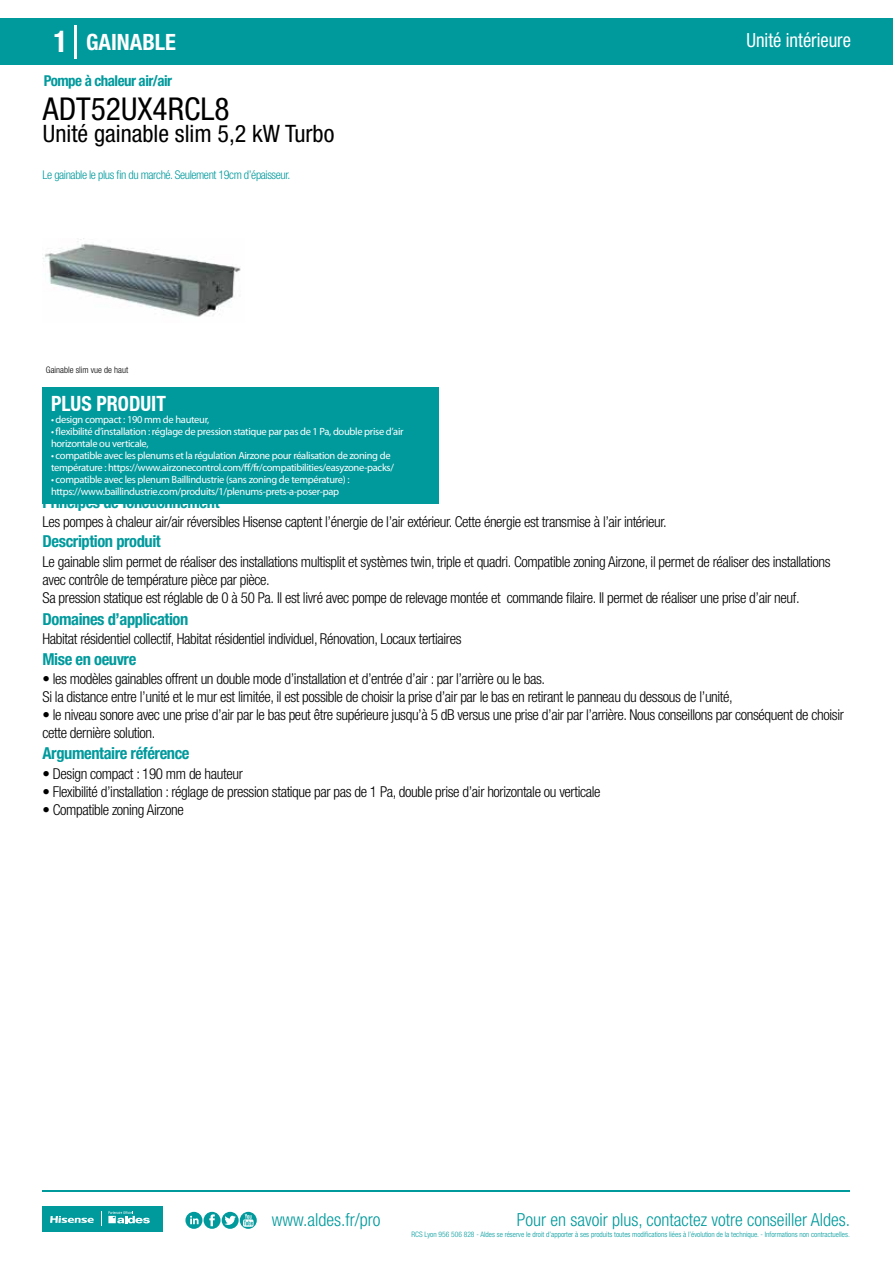
<style>
.page{position:relative;width:893px;height:1263px;background:#fff}
.page>*{position:absolute;margin:0;border:0;box-sizing:border-box;transform-origin:0 0}
.t1{font:condensed 31.5px "Helvetica Neue LT Std";color:#000}
.t2{font:condensed 24px "Helvetica Neue LT Std";color:#000}
.t3{font:700 condensed 22.5px "Helvetica Neue LT Std";color:#fff}
.t4{font:700 condensed 21px "Helvetica Neue";color:#fff;scale:.95 1}
.t5{font:condensed 19.5px "Helvetica Neue LT Std";color:#fff;scale:.95 1}
.t6{font:300 condensed 18px "Helvetica Neue LT Std";color:#009a9d}
.t7{font:700 condensed 16.5px "Helvetica Neue LT Std";letter-spacing:-.025em;color:#009a9d}
.t8{font:300 condensed 15px/18px "Helvetica Neue LT Std";letter-spacing:-.025em;color:#000}
.t9{font:700 condensed 15px "Helvetica Neue LT Std";letter-spacing:-.035em;color:#009a9d}
.t10{font:300 condensed 12px "Helvetica Neue LT Std";letter-spacing:-.035em;color:#009a9d}
.t11{font:10.5px/12px "Myriad Pro";letter-spacing:-.03em;color:#fff}
.t12{font:300 condensed 9px "Helvetica Neue LT Std";color:#000}
.t13{font:300 condensed 7.5px "Helvetica Neue LT Std";color:#009a9d}
.s1{font-size:30px}
</style>
<div class="page">
<svg style="left:185px;top:1212px;width:72px;height:17px"></svg>
<div style="left:43px;top:1206px;width:120px;height:25px;background:#009a9d"></div>
<svg style="left:101px;top:1211px;width:1px;height:15px"></svg>
<svg style="left:108px;top:1211px;width:42px;height:12px"></svg>
<svg style="left:50px;top:1216px;width:44px;height:7px"></svg>
<div style="left:0;top:18px;width:893px;height:46px;background:#009a9d"></div>
<div style="left:43px;top:387px;width:396px;height:117px;background:#009a9d"></div>
<hr style="left:74px;top:25px;width:2px;height:33px;background:#fff">
<svg style="left:43px;top:238px;width:198px;height:79px"></svg>
<hr style="left:43px;top:1190px;width:807px;height:1px;background:#009a9d">
<h3 class="t3" style="left:54px;top:28px;width:124px"><span class="s1">1</span> GAINABLE</h3>
<h3 class="t5" style="left:746px;top:29px;width:112px">Unité intérieure</h3>
<p class="t9" style="left:44px;top:71px;width:130px">Pompe à chaleur air/air</p>
<h1 class="t1" style="left:43px;top:91px;width:188px">ADT52UX4RCL8</h1>
<h2 class="t2" style="left:43px;top:120px;width:293px">Unité gainable slim 5,2 kW Turbo</h2>
<p class="t10" style="left:43px;top:167px;width:249px">Le gainable le plus fin du marché. Seulement 19cm d’épaisseur.</p>
<p class="t12" style="left:46px;top:365px;width:84px">Gainable slim vue de haut</p>
<h3 class="t4" style="left:51px;top:391px;width:122px">PLUS PRODUIT</h3>
<p class="t11" style="left:51px;top:413px;width:160px">• design compact : 190 mm de hauteur,</p>
<p class="t11" style="left:51px;top:425px;width:354px">• flexibilité d’installation : réglage de pression statique par pas de 1 Pa, double prise d’air horizontale ou verticale,</p>
<p class="t11" style="left:51px;top:449px;width:345px">• compatible avec les plenums et la régulation Airzone pour réalisation de zoning de température : https://www.airzonecontrol.com/ff/fr/compatibilities/easyzone-packs/</p>
<p class="t11" style="left:51px;top:473px;width:300px">• compatible avec les plenum Baillindustrie (sans zoning de température) : https://www.baillindustrie.com/produits/1/plenums-prets-a-poser-pap</p>
<p class="t7" style="left:43px;top:492px;width:179px">Principes de fonctionnement</p>
<p class="t7" style="left:43px;top:531px;width:120px">Description produit</p>
<p class="t8" style="left:43px;top:513px;width:626px">Les pompes à chaleur air/air réversibles Hisense captent l’énergie de l’air extérieur. Cette énergie est transmise à l’air intérieur.</p>
<p class="t8" style="left:43px;top:552px;width:790px">Le gainable slim permet de réaliser des installations multisplit et systèmes twin, triple et quadri. Compatible zoning Airzone, il permet de réaliser des installations avec contrôle de température pièce par pièce.<br>Sa pression statique est réglable de 0 à 50 Pa. Il est livré avec pompe de relevage montée et commande filaire. Il permet de réaliser une prise d’air neuf.</p>
<p class="t8" style="left:43px;top:630px;width:421px">Habitat résidentiel collectif, Habitat résidentiel individuel, Rénovation, Locaux tertiaires</p>
<p class="t8" style="left:43px;top:669px;width:692px">• les modèles gainables offrent un double mode d’installation et d’entrée d’air : par l’arrière ou le bas.<br>Si la distance entre l’unité et le mur est limitée, il est possible de choisir la prise d’air par le bas en retirant le panneau du dessous de l’unité,</p>
<p class="t8" style="left:43px;top:705px;width:803px">• le niveau sonore avec une prise d’air par le bas peut être supérieure jusqu’à 5 dB versus une prise d’air par l’arrière. Nous conseillons par conséquent de choisir cette dernière solution.</p>
<p class="t7" style="left:43px;top:609px;width:147px">Domaines d’application</p>
<p class="t7" style="left:43px;top:649px;width:95px">Mise en oeuvre</p>
<p class="t7" style="left:43px;top:743px;width:149px">Argumentaire référence</p>
<p class="t8" style="left:43px;top:764px;width:202px">• Design compact : 190 mm de hauteur</p>
<p class="t8" style="left:43px;top:782px;width:560px">• Flexibilité d’installation : réglage de pression statique par pas de 1 Pa, double prise d’air horizontale ou verticale</p>
<p class="t8" style="left:43px;top:800px;width:143px">• Compatible zoning Airzone</p>
<p class="t6" style="left:272px;top:1209px;width:110px">www.aldes.fr/pro</p>
<p class="t6" style="left:517px;top:1209px;width:335px">Pour en savoir plus, contactez votre conseiller Aldes.</p>
<p class="t13" style="left:411px;top:1230px;width:440px">RCS Lyon 956 506 828 - Aldes se réserve le droit d’apporter à ses produits toutes modifications liées à l’évolution de la technique. - Informations non contractuelles.</p>
</div>
